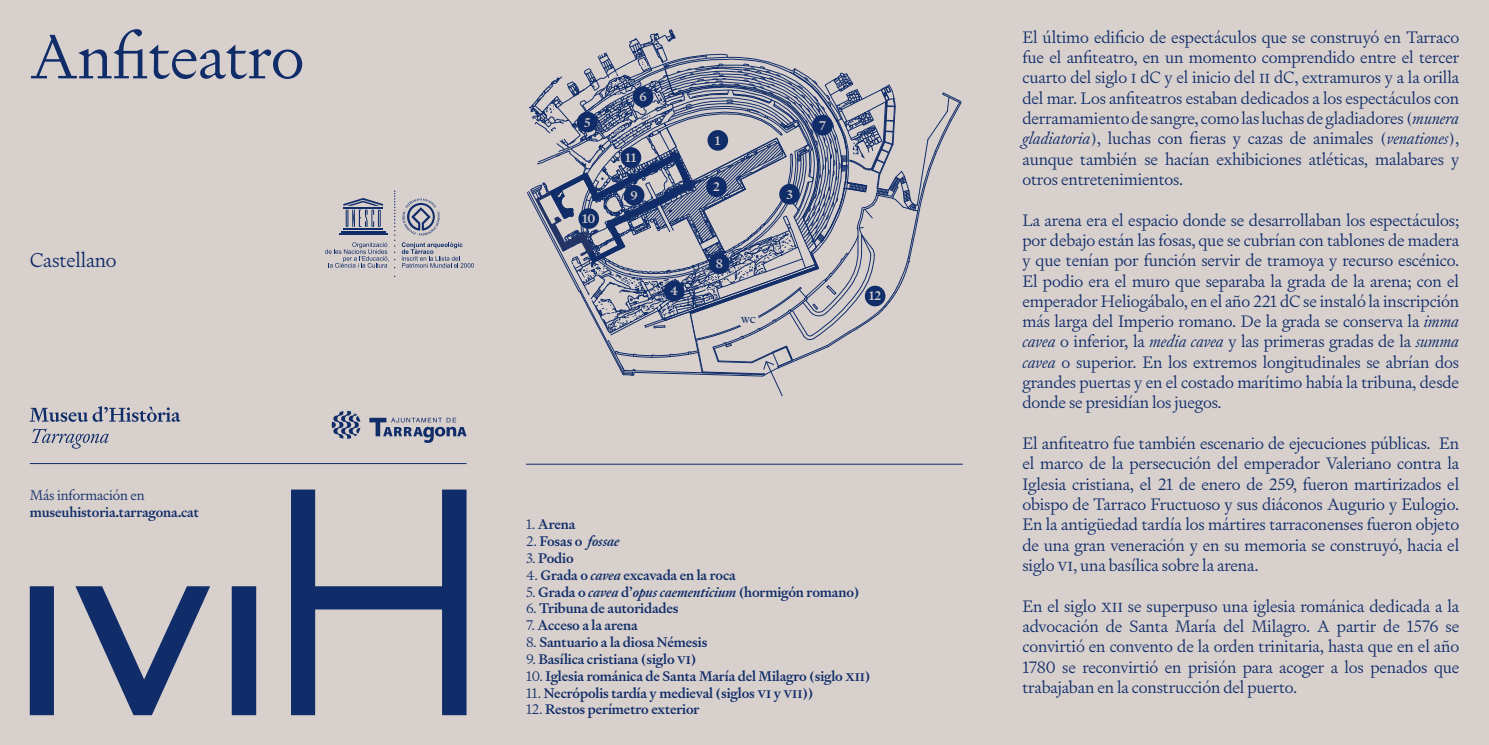
<style>
.page{position:relative;width:1489px;height:745px;background:#fff}
.page>*{position:absolute;margin:0;border:0;box-sizing:border-box;transform-origin:0 0}
.t1{font:300 63px "Signifier";letter-spacing:-.01em;color:#102d69}
.t2{font:300 20.12px "Signifier";letter-spacing:-.01em;color:#102d69}
.t3{font:300 16.62px/20.3px "Signifier";letter-spacing:-.01em;color:#102d69;text-align:justify}
.t4{font:500 14px "Signifier";letter-spacing:-.01em;color:#102d69}
.t5{font:300 14px "Signifier";letter-spacing:-.01em;color:#102d69}
.t6{font:500 12.78px "Signifier";color:#d8d0cd}
.t7{font:500 8.75px "Signifier";color:#102d69}
.s1{font-weight:300}
.s2{font-style:italic}
</style>
<div class="page">
<div style="left:0;top:0;width:1488px;height:744px;background:#d8d0cd"></div>
<svg style="left:402px;top:198px;width:38px;height:37px"></svg>
<svg style="left:402px;top:242px;width:72px;height:25px"></svg>
<svg style="left:325px;top:190px;width:70px;height:78px"></svg>
<hr style="left:30px;top:463px;width:436px;height:1px;background:#102d69">
<svg style="left:32px;top:428px;width:77px;height:20px"></svg>
<svg style="left:30px;top:406px;width:150px;height:16px"></svg>
<svg style="left:30px;top:489px;width:436px;height:225px"></svg>
<svg style="left:369px;top:417px;width:97px;height:25px"></svg>
<svg style="left:332px;top:411px;width:28px;height:27px"></svg>
<hr style="left:526px;top:463px;width:436px;height:1px;background:#102d69">
<svg style="left:527px;top:29px;width:434px;height:367px"></svg>
<div style="left:864px;top:285px;width:21px;height:21px;background:#102d69;border-radius:50%"></div>
<div style="left:812px;top:115px;width:20px;height:20px;background:#102d69;border-radius:50%"></div>
<div style="left:578px;top:208px;width:21px;height:21px;background:#102d69;border-radius:50%"></div>
<div style="left:709px;top:253px;width:20px;height:21px;background:#102d69;border-radius:50%"></div>
<div style="left:620px;top:147px;width:21px;height:21px;background:#102d69;border-radius:50%"></div>
<div style="left:632px;top:86px;width:21px;height:21px;background:#102d69;border-radius:50%"></div>
<div style="left:577px;top:112px;width:20px;height:20px;background:#102d69;border-radius:50%"></div>
<div style="left:624px;top:185px;width:20px;height:20px;background:#102d69;border-radius:50%"></div>
<div style="left:706px;top:176px;width:20px;height:21px;background:#102d69;border-radius:50%"></div>
<div style="left:738px;top:309px;width:20px;height:20px;background:#d8d0cd;border-radius:50%"></div>
<h1 class="t1" style="left:30px;top:17px;width:276px">Anfiteatro</h1>
<p class="t2" style="left:30px;top:247px;width:88px">Castellano</p>
<p class="t5" style="left:30px;top:486px;width:116px">Más información en</p>
<p class="t4" style="left:30px;top:503px;width:171px">museuhistoria.tarragona.cat</p>
<p class="t6" style="left:584px;top:114px;width:8px">5</p>
<p class="t6" style="left:582px;top:210px;width:15px">10</p>
<p class="t6" style="left:639px;top:89px;width:9px">6</p>
<p class="t6" style="left:625px;top:149px;width:13px">11</p>
<p class="t6" style="left:630px;top:187px;width:9px">9</p>
<p class="t6" style="left:670px;top:283px;width:10px">4</p>
<p class="t6" style="left:715px;top:132px;width:7px">1</p>
<p class="t6" style="left:713px;top:179px;width:8px">2</p>
<p class="t6" style="left:715px;top:255px;width:9px">8</p>
<p class="t7" style="left:741px;top:314px;width:16px">WC</p>
<p class="t6" style="left:786px;top:186px;width:8px">3</p>
<p class="t6" style="left:819px;top:117px;width:8px">7</p>
<p class="t6" style="left:869px;top:288px;width:14px">12</p>
<p class="t4" style="left:526px;top:515px;width:51px"><span class="s1">1.</span> Arena</p>
<p class="t4" style="left:526px;top:532px;width:95px"><span class="s1">2.</span> Fosas o <span class="s2">fossae</span></p>
<p class="t4" style="left:526px;top:549px;width:49px"><span class="s1">3.</span> Podio</p>
<p class="t4" style="left:526px;top:565px;width:211px"><span class="s1">4.</span> Grada o <span class="s2">cavea</span> excavada en la roca</p>
<p class="t4" style="left:526px;top:582px;width:335px"><span class="s1">5.</span> Grada o <span class="s2">cavea</span> d’<span class="s2">opus caementicium</span> (hormigón romano)</p>
<p class="t4" style="left:526px;top:599px;width:154px"><span class="s1">6.</span> Tribuna de autoridades</p>
<p class="t4" style="left:526px;top:616px;width:113px"><span class="s1">7.</span> Acceso a la arena</p>
<p class="t4" style="left:526px;top:633px;width:183px"><span class="s1">8.</span> Santuario a la diosa Némesis</p>
<p class="t4" style="left:526px;top:649px;width:172px"><span class="s1">9.</span> Basílica cristiana (siglo vi)</p>
<p class="t4" style="left:526px;top:666px;width:346px"><span class="s1">10.</span> Iglesia románica de Santa María del Milagro (siglo xii)</p>
<p class="t4" style="left:526px;top:683px;width:289px"><span class="s1">11.</span> Necrópolis tardía y medieval (siglos vi y vii))</p>
<p class="t4" style="left:526px;top:700px;width:175px"><span class="s1">12.</span> Restos perímetro exterior</p>
<p class="t3" style="left:1022px;top:27px;width:438px">El último edificio de espectáculos que se construyó en Tarraco fue el anfiteatro, en un momento comprendido entre el tercer cuarto del siglo i dC y el inicio del ii dC, extramuros y a la orilla del mar. Los anfiteatros estaban dedicados a los espectáculos con derramamiento de sangre, como las luchas de gladiadores (<span class="s2">munera gladiatoria</span>), luchas con fieras y cazas de animales (<span class="s2">venationes</span>), aunque también se hacían exhibiciones atléticas, malabares y otros entretenimientos.</p>
<p class="t3" style="left:1022px;top:209px;width:438px">La arena era el espacio donde se desarrollaban los espectáculos; por debajo están las fosas, que se cubrían con tablones de madera y que tenían por función servir de tramoya y recurso escénico.<br>El podio era el muro que separaba la grada de la arena; con el emperador Heliogábalo, en el año 221 dC se instaló la inscripción más larga del Imperio romano. De la grada se conserva la <span class="s2">imma cavea</span> o inferior, la <span class="s2">media cavea</span> y las primeras gradas de la <span class="s2">summa cavea</span> o superior. En los extremos longitudinales se abrían dos grandes puertas y en el costado marítimo había la tribuna, desde donde se presidían los juegos.</p>
<p class="t3" style="left:1022px;top:433px;width:438px">El anfiteatro fue también escenario de ejecuciones públicas. En el marco de la persecución del emperador Valeriano contra la Iglesia cristiana, el 21 de enero de 259, fueron martirizados el obispo de Tarraco Fructuoso y sus diáconos Augurio y Eulogio.<br>En la antigüedad tardía los mártires tarraconenses fueron objeto de una gran veneración y en su memoria se construyó, hacia el siglo vi, una basílica sobre la arena.</p>
<p class="t3" style="left:1022px;top:595px;width:438px">En el siglo xii se superpuso una iglesia románica dedicada a la advocación de Santa María del Milagro. A partir de 1576 se convirtió en convento de la orden trinitaria, hasta que en el año 1780 se reconvirtió en prisión para acoger a los penados que trabajaban en la construcción del puerto.</p>
</div>
